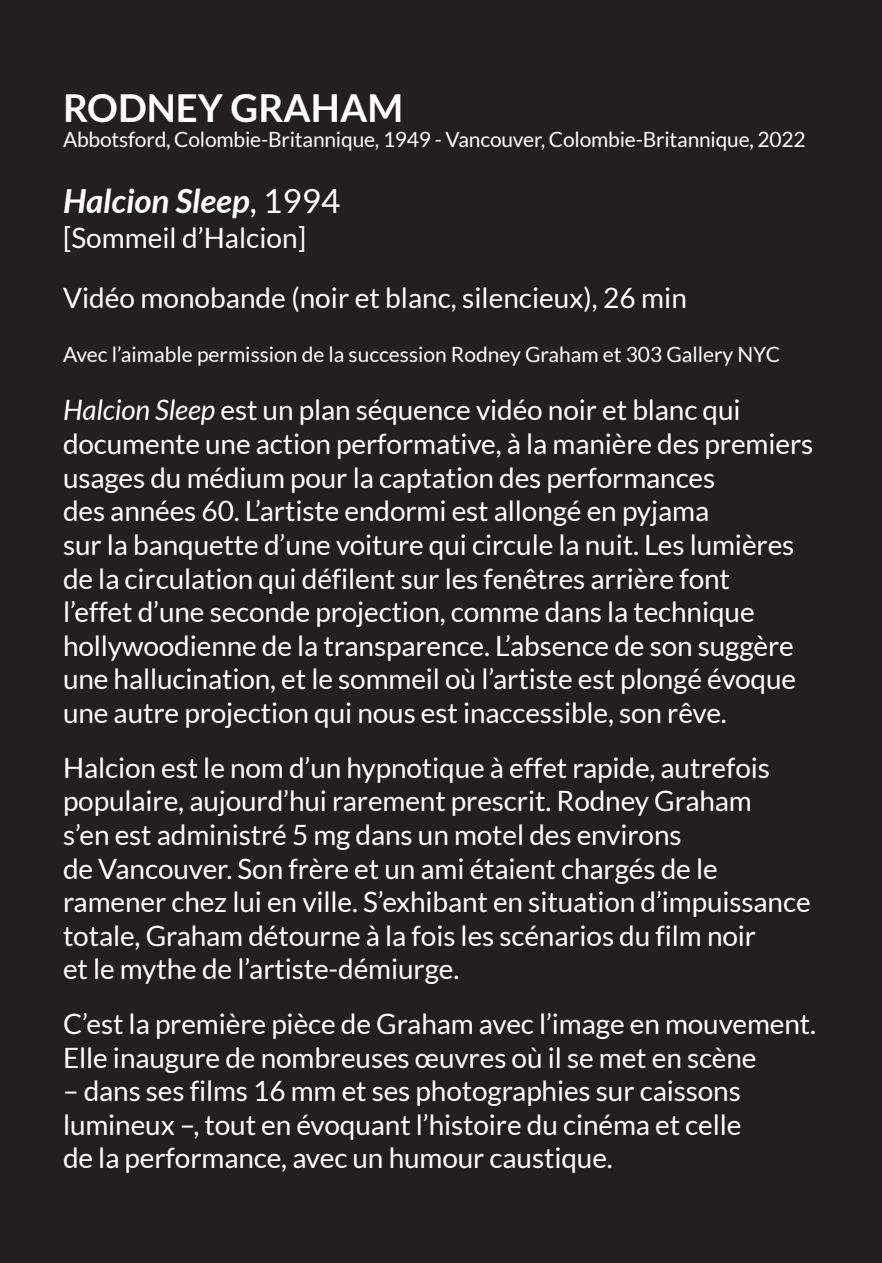
<style>
.page{position:relative;width:882px;height:1263px;background:#fff}
.page>*{position:absolute;margin:0;border:0;box-sizing:border-box;transform-origin:0 0}
.Nom_de_l_artiste{font:700 38.5px "Lato";color:#fff}
.Information{font:italic 700 33.25px "Lato";color:#fff}
.Information-2{font:28px/33.6px "Lato";letter-spacing:-.005em;color:#fff}
.Information-3{font:21px "Lato";letter-spacing:-.01em;color:#fff}
.s1{font-weight:400;font-style:normal}
.s2{font-style:italic}
</style>
<div class="page">
<div style="left:0;top:0;width:882px;height:1262px;background:#231f20"></div>
<p class="Nom_de_l_artiste" style="left:63px;top:86px;width:342px">RODNEY GRAHAM</p>
<p class="Information-3" style="left:63px;top:128px;width:744px">Abbotsford, Colombie-Britannique, 1949 - Vancouver, Colombie-Britannique, 2022</p>
<p class="Information" style="left:63px;top:182px;width:279px">Halcion Sleep<span class="s1">, 1994</span></p>
<p class="Information-2" style="left:63px;top:221px;width:245px">[Sommeil d’Halcion]</p>
<p class="Information-2" style="left:63px;top:281px;width:625px">Vidéo monobande (noir et blanc, silencieux), 26 min</p>
<p class="Information-3" style="left:63px;top:343px;width:719px">Avec l’aimable permission de la succession Rodney Graham et 303 Gallery NYC</p>
<p class="Information-2" style="left:63px;top:393px;width:752px"><span class="s2">Halcion Sleep</span> est un plan séquence vidéo noir et blanc qui documente une action performative, à la manière des premiers usages du médium pour la captation des performances</p>
<p class="Information-2" style="left:63px;top:494px;width:648px">des années 60. L’artiste endormi est allongé en pyjama</p>
<p class="Information-2" style="left:63px;top:527px;width:735px">sur la banquette d’une voiture qui circule la nuit. Les lumières de la circulation qui défilent sur les fenêtres arrière font l’effet d’une seconde projection, comme dans la technique hollywoodienne de la transparence. L’absence de son suggère une hallucination, et le sommeil où l’artiste est plongé évoque une autre projection qui nous est inaccessible, son rêve.</p>
<p class="Information-2" style="left:63px;top:750px;width:749px">Halcion est le nom d’un hypnotique à effet rapide, autrefois populaire, aujourd’hui rarement prescrit. Rodney Graham<br>s’en est administré 5 mg dans un motel des environs<br>de Vancouver. Son frère et un ami étaient chargés de le ramener chez lui en ville. S’exhibant en situation d’impuissance totale, Graham détourne à la fois les scénarios du film noir<br>et le mythe de l’artiste-démiurge.</p>
<p class="Information-2" style="left:63px;top:1006px;width:755px">C’est la première pièce de Graham avec l’image en mouvement.<br>Elle inaugure de nombreuses œuvres où il se met en scène</p>
<p class="Information-2" style="left:63px;top:1073px;width:680px;text-align:justify">– dans ses films 16 mm et ses photographies sur caissons lumineux –, tout en évoquant l’histoire du cinéma et celle de la performance, avec un humour caustique.</p>
</div>
